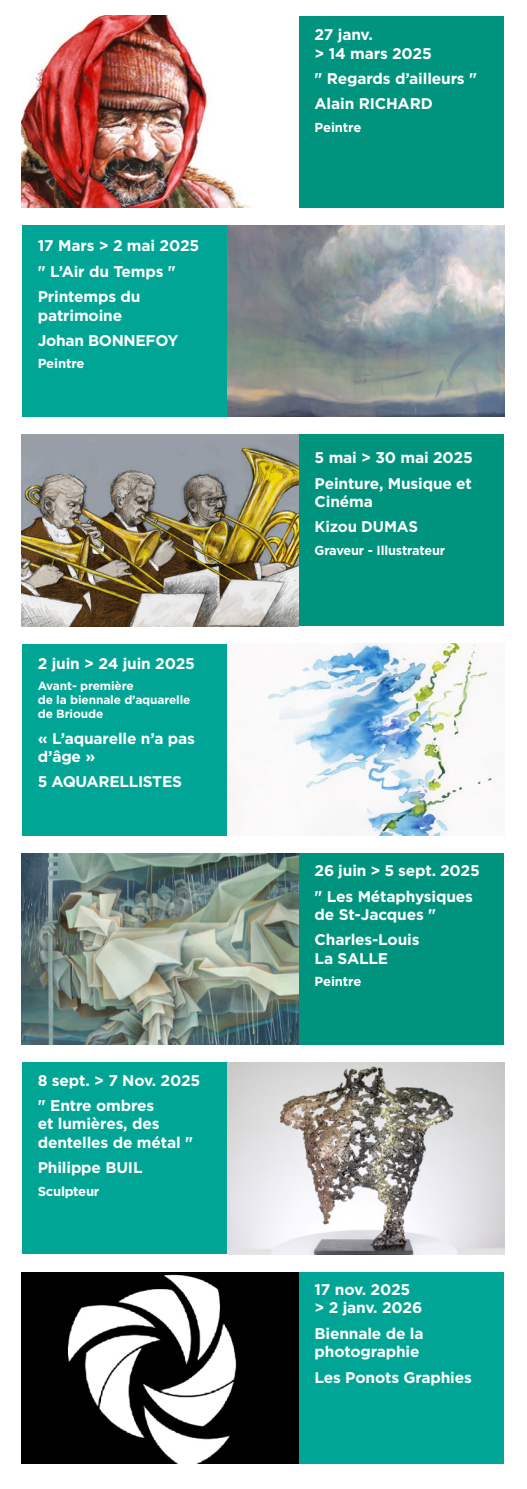
<style>
.page{position:relative;width:527px;height:1489px;background:#fff}
.page>*{position:absolute;margin:0;border:0;box-sizing:border-box;transform-origin:0 0}
.t1{font:700 15.5px/18.5px "Gotham";letter-spacing:-.01em;color:#fff}
.t2{font:700 13px "Gotham";letter-spacing:-.01em;color:#fff}
.t3{font:700 12px/14.2px "Gotham";letter-spacing:-.01em;color:#fff}
</style>
<div class="page">
<div style="left:298px;top:16px;width:206px;height:191px;background:#00937d"></div>
<img style="left:22px;top:16px;width:229px;height:191px">
<div style="left:22px;top:225px;width:205px;height:192px;background:#00a595"></div>
<img style="left:227px;top:225px;width:277px;height:192px">
<div style="left:298px;top:434px;width:206px;height:192px;background:#00937d"></div>
<img style="left:22px;top:434px;width:276px;height:192px">
<div style="left:22px;top:644px;width:205px;height:191px;background:#00a595"></div>
<img style="left:227px;top:644px;width:267px;height:191px">
<div style="left:298px;top:853px;width:206px;height:191px;background:#00937d"></div>
<img style="left:22px;top:853px;width:276px;height:191px">
<div style="left:22px;top:1062px;width:205px;height:191px;background:#00a595"></div>
<img style="left:227px;top:1062px;width:277px;height:191px">
<div style="left:298px;top:1271px;width:206px;height:192px;background:#00a595"></div>
<img style="left:22px;top:1272px;width:276px;height:191px">
<p class="t1" style="left:38px;top:236px;width:163px">17 Mars &gt; 2 mai 2025</p>
<p class="t1" style="left:38px;top:261px;width:139px">" L’Air du Temps "</p>
<p class="t1" style="left:38px;top:287px;width:104px">Printemps du patrimoine</p>
<p class="t1" style="left:38px;top:331px;width:142px">Johan BONNEFOY</p>
<p class="t2" style="left:38px;top:356px;width:48px">Peintre</p>
<p class="t1" style="left:38px;top:653px;width:158px">2 juin &gt; 24 juin 2025</p>
<p class="t3" style="left:38px;top:678px;width:154px">Avant- première<br>de la biennale d’aquarelle de Brioude</p>
<p class="t1" style="left:38px;top:728px;width:158px">« L’aquarelle n’a pas d’âge »</p>
<p class="t1" style="left:38px;top:772px;width:145px">5 AQUARELLISTES</p>
<p class="t1" style="left:38px;top:1070px;width:164px">8 sept. &gt; 7 Nov. 2025</p>
<p class="t1" style="left:38px;top:1095px;width:157px">" Entre ombres<br>et lumières, des dentelles de métal "</p>
<p class="t1" style="left:38px;top:1157px;width:106px">Philippe BUIL</p>
<p class="t2" style="left:38px;top:1183px;width:63px">Sculpteur</p>
<p class="t1" style="left:314px;top:25px;width:60px">27 janv.</p>
<p class="t1" style="left:314px;top:43px;width:119px">&gt; 14 mars 2025</p>
<p class="t1" style="left:314px;top:69px;width:164px">" Regards d’ailleurs "</p>
<p class="t1" style="left:314px;top:94px;width:120px">Alain RICHARD</p>
<p class="t2" style="left:314px;top:120px;width:48px">Peintre</p>
<p class="t1" style="left:314px;top:448px;width:160px">5 mai &gt; 30 mai 2025</p>
<p class="t1" style="left:314px;top:473px;width:159px">Peinture, Musique et<br>Cinéma</p>
<p class="t1" style="left:314px;top:517px;width:105px">Kizou DUMAS</p>
<p class="t2" style="left:314px;top:542px;width:132px">Graveur - Illustrateur</p>
<p class="t1" style="left:314px;top:861px;width:166px">26 juin &gt; 5 sept. 2025</p>
<p class="t1" style="left:314px;top:886px;width:160px">" Les Métaphysiques de St-Jacques "</p>
<p class="t1" style="left:314px;top:930px;width:106px">Charles-Louis<br>La SALLE</p>
<p class="t2" style="left:314px;top:974px;width:48px">Peintre</p>
<p class="t1" style="left:314px;top:1279px;width:109px">17 nov. 2025 &gt; 2 janv. 2026</p>
<p class="t1" style="left:314px;top:1323px;width:110px">Biennale de la photographie</p>
<p class="t1" style="left:314px;top:1367px;width:158px">Les Ponots Graphies</p>
</div>
